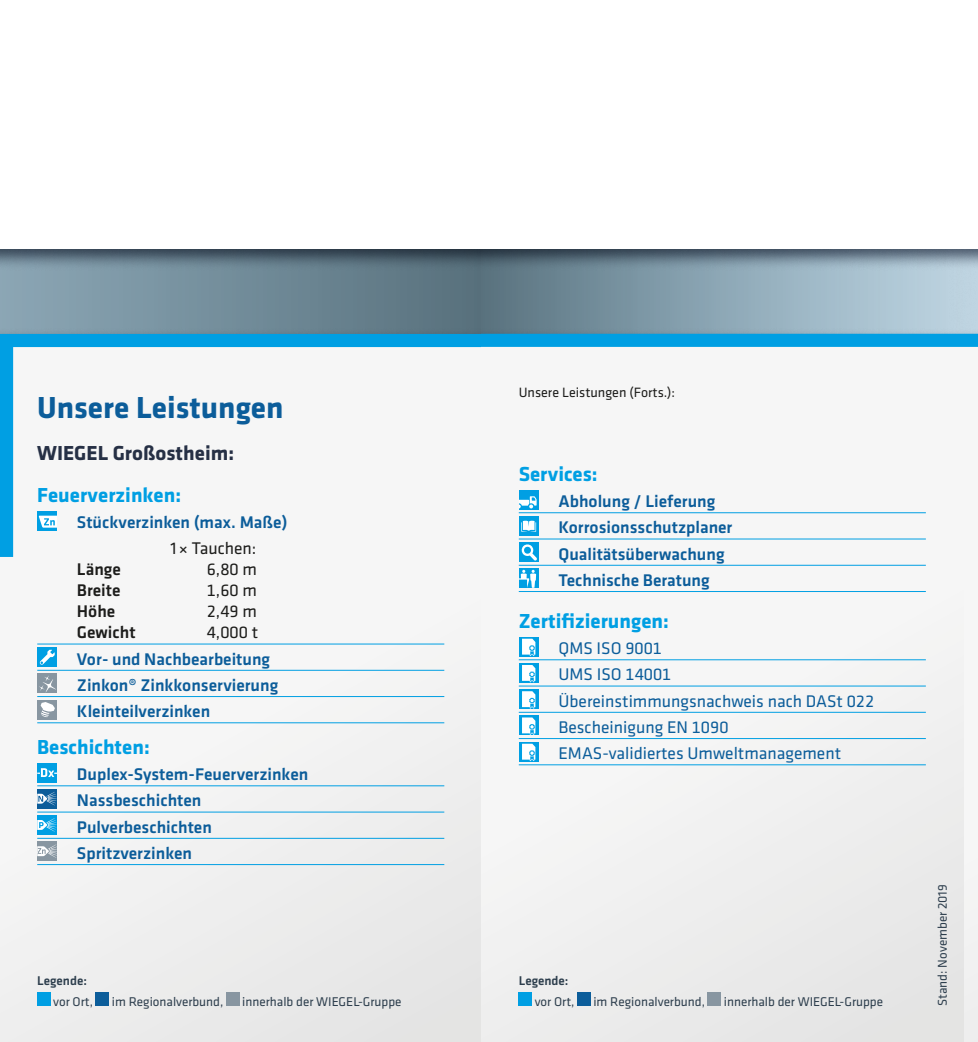
<style>
.page{position:relative;width:978px;height:1042px;background:#fff}
.page>*{position:absolute;margin:0;border:0;box-sizing:border-box;transform-origin:0 0}
.t1{font:700 31.5px "Klavika";color:#0c5d9a}
.t2{font:700 21px "Klavika";color:#009fe3}
.t3{font:700 21px "Klavika";color:#263045}
.t4{font:500 17.5px/26.2px "Klavika";color:#0c5d9a}
.t5{font:17.5px/26.2px "Klavika";color:#0c5d9a}
.t6{font:17.5px "Klavika";color:#1d1d1b}
.t7{font:500 17.5px "Klavika";color:#1d1d1b}
.t8{font:14px "Klavika";color:#1d1d1b}
.t9{font:13.12px "Klavika";color:#2d3e4d}
.t10{font:500 13.12px "Klavika";color:#2d3e4d}
</style>
<div class="page">
<svg style="left:0;top:616px;width:481px;height:426px"></svg>
<div style="left:0;top:249px;width:481px;height:87px;background:#263045;opacity:.75"></div>
<svg style="left:0;top:327px;width:481px;height:230px"></svg>
<div style="left:37px;top:993px;width:13px;height:13px;background:#009fe3"></div>
<div style="left:96px;top:993px;width:13px;height:13px;background:#0c5d9a"></div>
<div style="left:226px;top:993px;width:13px;height:13px;background:#8896a1"></div>
<hr style="left:37px;top:643px;width:407px;height:1px;background:#009fe3">
<hr style="left:37px;top:670px;width:407px;height:1px;background:#009fe3">
<hr style="left:37px;top:696px;width:407px;height:1px;background:#009fe3">
<hr style="left:37px;top:722px;width:407px;height:1px;background:#009fe3">
<hr style="left:37px;top:785px;width:407px;height:1px;background:#009fe3">
<hr style="left:37px;top:811px;width:407px;height:1px;background:#009fe3">
<hr style="left:37px;top:838px;width:407px;height:1px;background:#009fe3">
<hr style="left:37px;top:864px;width:407px;height:1px;background:#009fe3">
<svg style="left:37px;top:511px;width:20px;height:19px"></svg>
<svg style="left:39px;top:516px;width:18px;height:12px"></svg>
<div style="left:37px;top:647px;width:20px;height:20px;background:#009fe3"></div>
<svg style="left:40px;top:650px;width:15px;height:15px"></svg>
<div style="left:37px;top:673px;width:20px;height:20px;background:#8896a1"></div>
<svg style="left:39px;top:676px;width:17px;height:16px"></svg>
<div style="left:37px;top:700px;width:20px;height:19px;background:#8896a1"></div>
<svg style="left:41px;top:702px;width:14px;height:15px"></svg>
<div style="left:37px;top:763px;width:20px;height:19px;background:#009fe3"></div>
<svg style="left:37px;top:768px;width:20px;height:9px"></svg>
<div style="left:37px;top:789px;width:20px;height:20px;background:#0c5d9a"></div>
<svg style="left:37px;top:792px;width:20px;height:13px"></svg>
<div style="left:37px;top:815px;width:20px;height:20px;background:#009fe3"></div>
<svg style="left:37px;top:818px;width:20px;height:13px"></svg>
<div style="left:37px;top:841px;width:20px;height:20px;background:#8896a1"></div>
<svg style="left:37px;top:844px;width:20px;height:14px"></svg>
<div style="left:481px;top:346px;width:481px;height:696px;background:#f1f1f1"></div>
<div style="left:481px;top:249px;width:496px;height:87px;background:#263045;opacity:.75"></div>
<svg style="left:481px;top:327px;width:496px;height:230px"></svg>
<div style="left:518px;top:993px;width:14px;height:13px;background:#009fe3"></div>
<div style="left:577px;top:993px;width:13px;height:13px;background:#0c5d9a"></div>
<div style="left:707px;top:993px;width:13px;height:13px;background:#8896a1"></div>
<hr style="left:518px;top:512px;width:407px;height:1px;background:#009fe3">
<hr style="left:518px;top:538px;width:407px;height:1px;background:#009fe3">
<hr style="left:518px;top:565px;width:407px;height:1px;background:#009fe3">
<hr style="left:518px;top:591px;width:407px;height:1px;background:#009fe3">
<hr style="left:518px;top:659px;width:407px;height:1px;background:#009fe3">
<hr style="left:518px;top:685px;width:407px;height:1px;background:#009fe3">
<hr style="left:518px;top:712px;width:407px;height:1px;background:#009fe3">
<hr style="left:518px;top:738px;width:407px;height:1px;background:#009fe3">
<hr style="left:518px;top:764px;width:407px;height:1px;background:#009fe3">
<svg style="left:519px;top:637px;width:19px;height:19px"></svg>
<svg style="left:522px;top:639px;width:13px;height:17px"></svg>
<div style="left:518px;top:663px;width:20px;height:20px;background:linear-gradient(to bottom,#009fe3,#009fe3)"></div>
<svg style="left:522px;top:665px;width:13px;height:17px"></svg>
<div style="left:518px;top:689px;width:20px;height:20px;background:linear-gradient(to bottom,#009fe3,#009fe3)"></div>
<svg style="left:522px;top:691px;width:13px;height:17px"></svg>
<div style="left:518px;top:715px;width:20px;height:20px;background:linear-gradient(to bottom,#009fe3,#009fe3)"></div>
<svg style="left:522px;top:717px;width:13px;height:18px"></svg>
<svg style="left:519px;top:742px;width:19px;height:19px"></svg>
<svg style="left:522px;top:744px;width:13px;height:17px"></svg>
<svg style="left:518px;top:490px;width:20px;height:19px"></svg>
<svg style="left:518px;top:496px;width:18px;height:12px"></svg>
<svg style="left:518px;top:516px;width:20px;height:20px"></svg>
<svg style="left:521px;top:520px;width:15px;height:12px"></svg>
<div style="left:518px;top:542px;width:20px;height:20px;background:#009fe3"></div>
<svg style="left:521px;top:544px;width:16px;height:16px"></svg>
<svg style="left:519px;top:568px;width:19px;height:20px"></svg>
<svg style="left:519px;top:570px;width:17px;height:18px"></svg>
<svg style="left:961px;top:346px;width:17px;height:696px"></svg>
<h1 class="t1" style="left:37px;top:390px;width:248px">Unsere Leistungen</h1>
<p class="t3" style="left:37px;top:441px;width:198px">WIEGEL Großostheim:</p>
<p class="t2" style="left:37px;top:483px;width:145px">Feuerverzinken:</p>
<p class="t4" style="left:77px;top:509px;width:212px">Stückverzinken (max. Maße)</p>
<p class="t6" style="left:170px;top:539px;width:87px">1× Tauchen:</p>
<p class="t7" style="left:77px;top:560px;width:45px">Länge</p>
<p class="t6" style="left:207px;top:560px;width:52px">6,80 m</p>
<p class="t7" style="left:77px;top:581px;width:45px">Breite</p>
<p class="t6" style="left:207px;top:581px;width:52px">1,60 m</p>
<p class="t7" style="left:77px;top:602px;width:40px">Höhe</p>
<p class="t6" style="left:207px;top:602px;width:52px">2,49 m</p>
<p class="t7" style="left:77px;top:623px;width:60px">Gewicht</p>
<p class="t6" style="left:207px;top:623px;width:53px">4,000 t</p>
<p class="t4" style="left:77px;top:646px;width:203px">Vor- und Nachbearbeitung<br>Zinkon® Zinkkonservierung<br>Kleinteilverzinken</p>
<p class="t2" style="left:37px;top:735px;width:114px">Beschichten:</p>
<p class="t4" style="left:77px;top:761px;width:233px">Duplex-System-Feuerverzinken<br>Nassbeschichten<br>Pulverbeschichten<br>Spritzverzinken</p>
<p class="t10" style="left:37px;top:973px;width:51px">Legende:</p>
<p class="t9" style="left:53px;top:994px;width:41px">vor Ort,</p>
<p class="t9" style="left:112px;top:994px;width:113px">im Regionalverbund,</p>
<p class="t9" style="left:242px;top:994px;width:161px">innerhalb der WIEGEL-Gruppe</p>
<p class="t8" style="left:518px;top:384px;width:158px">Unsere Leistungen (Forts.):</p>
<p class="t2" style="left:518px;top:462px;width:80px">Services:</p>
<p class="t4" style="left:558px;top:488px;width:175px">Abholung / Lieferung<br>Korrosionsschutzplaner<br>Qualitätsüberwachung<br>Technische Beratung</p>
<p class="t2" style="left:518px;top:609px;width:152px">Zertifizierungen:</p>
<p class="t5" style="left:558px;top:635px;width:317px">QMS ISO 9001<br>UMS ISO 14001<br>Übereinstimmungsnachweis nach DASt 022<br>Bescheinigung EN 1090<br>EMAS-validiertes Umweltmanagement</p>
<p class="t10" style="left:518px;top:973px;width:51px">Legende:</p>
<p class="t9" style="left:534px;top:994px;width:41px">vor Ort,</p>
<p class="t9" style="left:593px;top:994px;width:113px">im Regionalverbund,</p>
<p class="t9" style="left:723px;top:994px;width:161px">innerhalb der WIEGEL-Gruppe</p>
<p class="t9" style="left:935px;top:1006px;width:123px;rotate:-90deg">Stand: November 2019</p>
</div>
